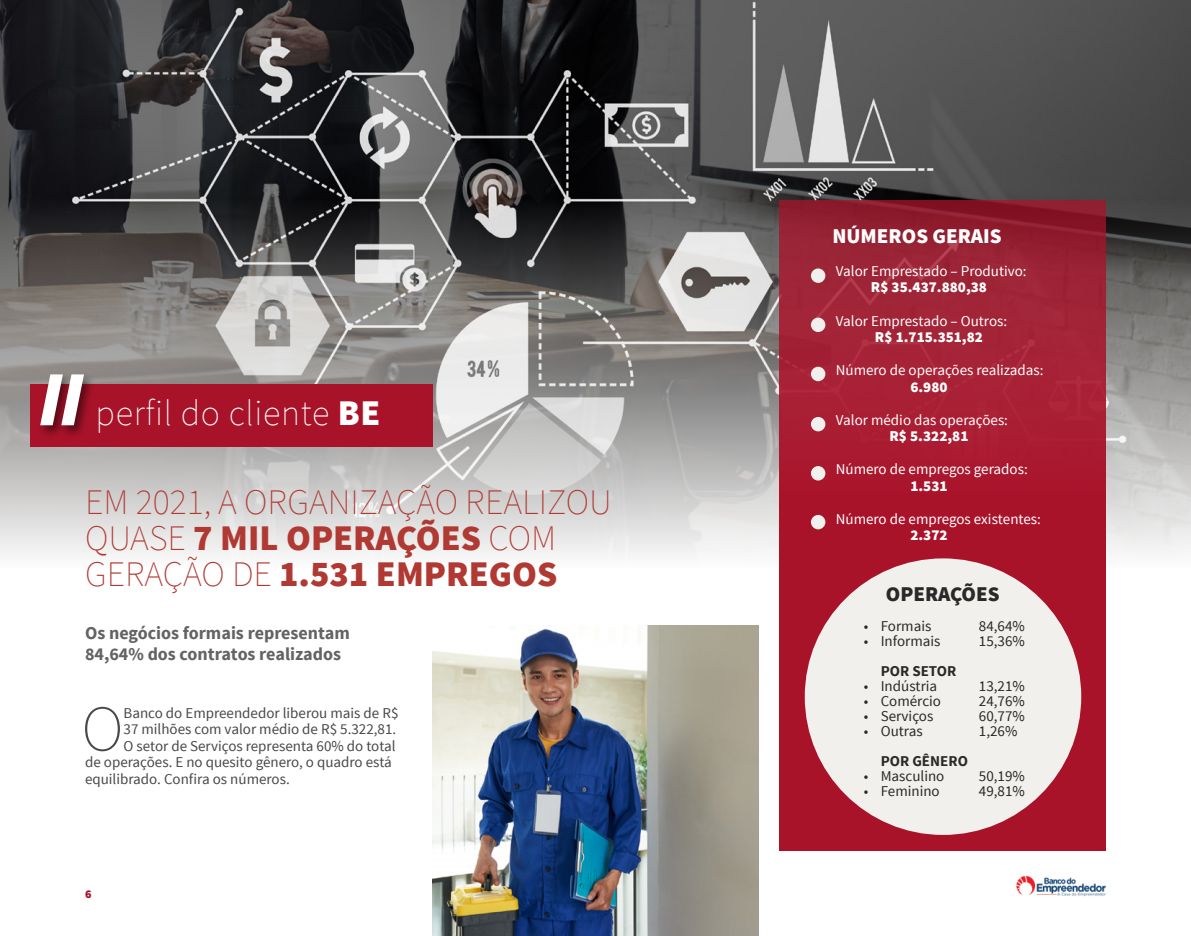
<style>
.page{position:relative;width:1191px;height:936px;background:#fff}
.page>*{position:absolute;margin:0;border:0;box-sizing:border-box;transform-origin:0 0}
.t1{font:200 64.95px "Source Sans Pro";color:#484848}
.t2{font:200 36px/36px "Source Sans Pro";color:#b03a33}
.t3{font:200 36px "Source Sans Pro";letter-spacing:.02em;color:#fff}
.t4{font:900 21px "Source Sans Pro";color:#fff}
.t5{font:900 21px "Source Sans Pro";color:#292929}
.t6{font:700 18px/21px "Source Sans Pro";color:#636363}
.t7{font:15px "Source Sans Pro";color:#484848}
.t8{font:15px "Source Sans Pro";color:#fff}
.t9{font:15px "Source Sans Pro";color:#292929}
.t10{font:900 15px "Source Sans Pro";color:#fff}
.t11{font:700 15px "Source Sans Pro";color:#292929}
.t12{font:900 12px "Source Sans Pro";color:#a9132a}
.s1{font-weight:900}
</style>
<div class="page">
<img style="left:1016px;top:875px;width:90px;height:22px">
<hr style="left:1190px;top:85px;width:1px;height:765px;background:#2c3a53">
<img style="left:0;top:0;width:1191px;height:568px">
<svg style="left:780px;top:200px;width:326px;height:650px;background:#a41b30"></svg>
<div style="left:30px;top:384px;width:402px;height:62px;background:#a9132a"></div>
<img style="left:432px;top:625px;width:326px;height:310px">
<div style="left:804px;top:558px;width:277px;height:276px;background:#f1f0ec;border-radius:50%"></div>
<div style="left:811px;top:268px;width:14px;height:15px;background:#f1f0ec;border-radius:50%"></div>
<div style="left:811px;top:317px;width:14px;height:15px;background:#f1f0ec;border-radius:50%"></div>
<div style="left:811px;top:367px;width:14px;height:14px;background:#f1f0ec;border-radius:50%"></div>
<div style="left:811px;top:417px;width:14px;height:14px;background:#f1f0ec;border-radius:50%"></div>
<div style="left:811px;top:466px;width:14px;height:14px;background:#f1f0ec;border-radius:50%"></div>
<div style="left:811px;top:515px;width:14px;height:14px;background:#f1f0ec;border-radius:50%"></div>
<div style="left:37px;top:372px;width:59px;height:67px;background:#000;opacity:.5"></div>
<svg style="left:40px;top:374px;width:44px;height:51px"></svg>
<h2 class="t3" style="left:96px;top:391px;width:286px">perfil do cliente <span class="s1">BE</span></h2>
<h2 class="t2" style="left:85px;top:484px;width:528px">EM 2021, A ORGANIZAÇÃO REALIZOU<br>QUASE <span class="s1">7 MIL OPERAÇÕES</span> COM<br>GERAÇÃO DE <span class="s1">1.531 EMPREGOS</span></h2>
<p class="t6" style="left:85px;top:623px;width:266px">Os negócios formais representam<br>84,64% dos contratos realizados</p>
<h1 class="t1" style="left:81px;top:689px;width:44px">O</h1>
<p class="t7" style="left:124px;top:703px;width:276px">Banco do Empreendedor liberou mais de R$</p>
<p class="t7" style="left:124px;top:719px;width:274px">37 milhões com valor médio de R$ 5.322,81.</p>
<p class="t7" style="left:124px;top:736px;width:274px">O setor de Serviços representa 60% do total</p>
<p class="t7" style="left:85px;top:752px;width:308px">de operações. E no quesito gênero, o quadro está</p>
<p class="t7" style="left:85px;top:769px;width:206px">equilibrado. Confira os números.</p>
<p class="t12" style="left:85px;top:886px;width:8px">6</p>
<h3 class="t4" style="left:832px;top:222px;width:171px">NÚMEROS GERAIS</h3>
<p class="t8" style="left:836px;top:262px;width:192px">Valor Emprestado – Produtivo:</p>
<p class="t10" style="left:871px;top:278px;width:118px">R$ 35.437.880,38</p>
<p class="t8" style="left:836px;top:311px;width:173px">Valor Emprestado – Outros:</p>
<p class="t10" style="left:875px;top:327px;width:109px">R$ 1.715.351,82</p>
<p class="t8" style="left:836px;top:361px;width:209px">Número de operações realizadas:</p>
<p class="t10" style="left:910px;top:377px;width:39px">6.980</p>
<p class="t8" style="left:836px;top:410px;width:174px">Valor médio das operações:</p>
<p class="t10" style="left:889px;top:426px;width:80px">R$ 5.322,81</p>
<p class="t8" style="left:836px;top:460px;width:193px">Número de empregos gerados:</p>
<p class="t10" style="left:910px;top:476px;width:39px">1.531</p>
<p class="t8" style="left:836px;top:509px;width:207px">Número de empregos existentes:</p>
<p class="t10" style="left:910px;top:525px;width:39px">2.372</p>
<h3 class="t5" style="left:886px;top:580px;width:115px">OPERAÇÕES</h3>
<p class="t9" style="left:863px;top:616px;width:69px">• Formais</p>
<p class="t9" style="left:979px;top:616px;width:47px">84,64%</p>
<p class="t9" style="left:863px;top:631px;width:78px">• Informais</p>
<p class="t9" style="left:979px;top:631px;width:47px">15,36%</p>
<p class="t11" style="left:880px;top:661px;width:77px">POR SETOR</p>
<p class="t9" style="left:863px;top:676px;width:75px">• Indústria</p>
<p class="t9" style="left:979px;top:676px;width:47px">13,21%</p>
<p class="t9" style="left:863px;top:691px;width:79px">• Comércio</p>
<p class="t9" style="left:979px;top:691px;width:47px">24,76%</p>
<p class="t9" style="left:863px;top:706px;width:71px">• Serviços</p>
<p class="t9" style="left:979px;top:706px;width:47px">60,77%</p>
<p class="t9" style="left:863px;top:721px;width:60px">• Outras</p>
<p class="t9" style="left:979px;top:721px;width:40px">1,26%</p>
<p class="t11" style="left:880px;top:751px;width:89px">POR GÊNERO</p>
<p class="t9" style="left:863px;top:766px;width:82px">• Masculino</p>
<p class="t9" style="left:979px;top:766px;width:47px">50,19%</p>
<p class="t9" style="left:863px;top:781px;width:78px">• Feminino</p>
<p class="t9" style="left:979px;top:781px;width:47px">49,81%</p>
</div>
